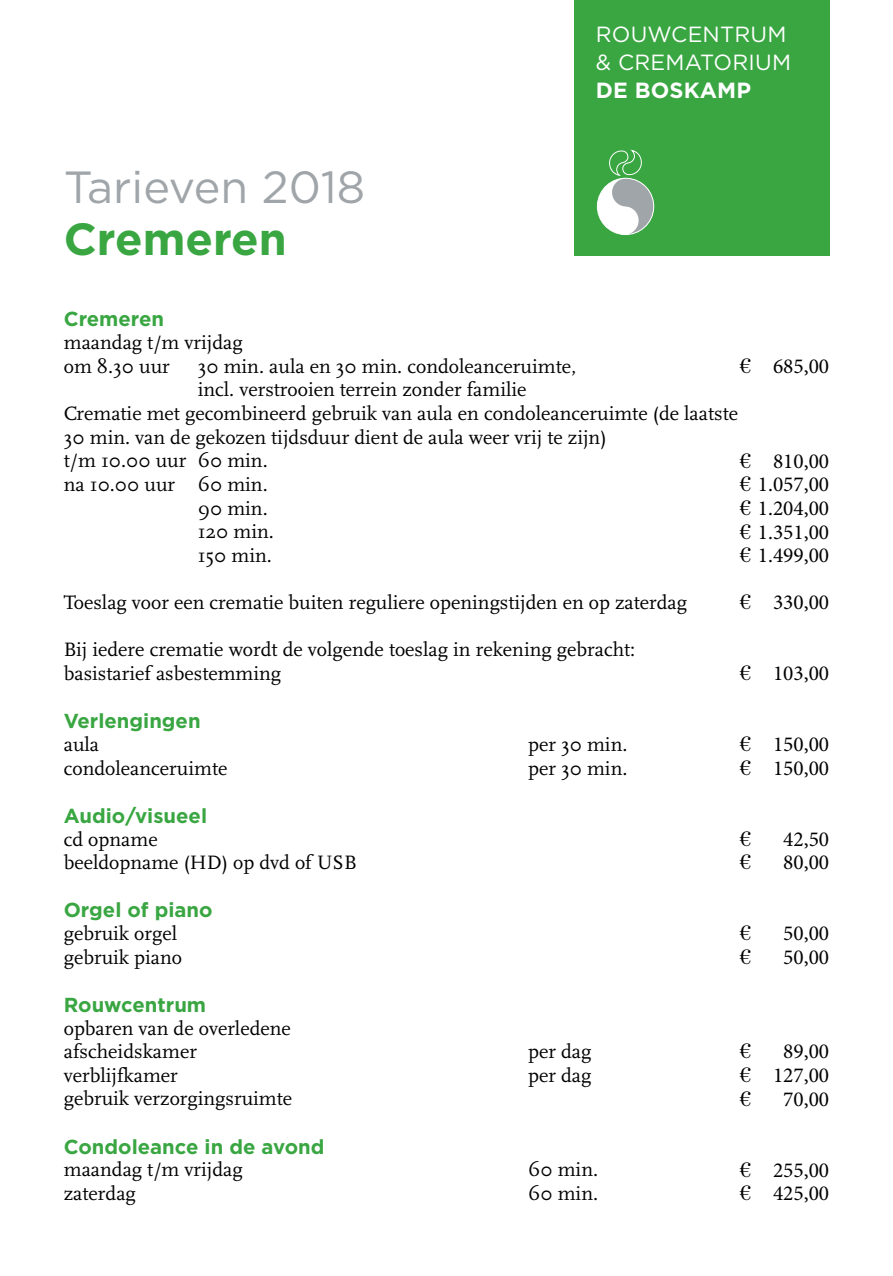
<style>
.page{position:relative;width:893px;height:1276px;background:#fff}
.page>*{position:absolute;margin:0;border:0;box-sizing:border-box;transform-origin:0 0}
.t1{font:45px "Gotham HTF";color:#a0a5a9}
.t2{font:700 45px "Gotham HTF";color:#39a642}
.t3{font:22.05px/28.3px "Gotham HTF";letter-spacing:.01em;color:#fff}
.t4{font:700 22.05px "Gotham HTF";letter-spacing:.01em;color:#fff}
.t5{font:21.38px "Minion Pro";color:#000}
.t6{font:20.25px/23.6px "Scala";color:#000}
.t7{font:700 20.25px "Gotham HTF";color:#39a642}
.t8{font:20.25px "Linotype Euro Font Ato F";color:#000}
.s1{font-family:"Linotype Euro Font Ato F";font-size:20.25px}
</style>
<div class="page">
<div style="left:574px;top:0;width:255px;height:255px;background:#39a642"></div>
<svg style="left:597px;top:149px;width:58px;height:86px"></svg>
<h1 class="t1" style="left:64px;top:163px;width:303px">Tarieven 2018</h1>
<h1 class="t2" style="left:64px;top:213px;width:225px">Cremeren</h1>
<p class="t3" style="left:596px;top:19px;width:197px">ROUWCENTRUM &amp; CREMATORIUM</p>
<p class="t4" style="left:596px;top:78px;width:157px">DE BOSKAMP</p>
<p class="t7" style="left:64px;top:307px;width:102px">Cremeren</p>
<p class="t6" style="left:64px;top:331px;width:180px">maandag t/m vrijdag om 8.30 uur</p>
<p class="t6" style="left:198px;top:355px;width:380px">30 min. aula en 30 min. condoleanceruimte,</p>
<p class="t5" style="left:740px;top:353px;width:91px"><span class="s1">h</span> 685,00</p>
<p class="t6" style="left:64px;top:378px;width:676px;text-indent:134px">incl. verstrooien terrein zonder familie<br>Crematie met gecombineerd gebruik van aula en condoleanceruimte (de laatste 30 min. van de gekozen tijdsduur dient de aula weer vrij te zijn)<br>t/m 10.00 uur 60 min.</p>
<p class="t5" style="left:740px;top:448px;width:91px"><span class="s1">h</span> 810,00</p>
<p class="t6" style="left:64px;top:473px;width:205px">na 10.00 uur 60 min.</p>
<p class="t5" style="left:740px;top:471px;width:91px"><span class="s1">h</span> 1.057,00</p>
<p class="t6" style="left:198px;top:496px;width:72px">90 min.</p>
<p class="t5" style="left:740px;top:495px;width:91px"><span class="s1">h</span> 1.204,00</p>
<p class="t6" style="left:198px;top:520px;width:78px">120 min.</p>
<p class="t5" style="left:740px;top:519px;width:91px"><span class="s1">h</span> 1.351,00</p>
<p class="t6" style="left:198px;top:544px;width:76px">150 min.</p>
<p class="t5" style="left:740px;top:542px;width:91px"><span class="s1">h</span> 1.499,00</p>
<p class="t6" style="left:64px;top:591px;width:625px">Toeslag voor een crematie buiten reguliere openingstijden en op zaterdag</p>
<p class="t5" style="left:740px;top:590px;width:91px"><span class="s1">h</span> 330,00</p>
<p class="t6" style="left:64px;top:638px;width:573px">Bij iedere crematie wordt de volgende toeslag in rekening gebracht: basistarief asbestemming</p>
<p class="t5" style="left:740px;top:660px;width:91px"><span class="s1">h</span> 103,00</p>
<p class="t7" style="left:64px;top:709px;width:138px">Verlengingen</p>
<p class="t6" style="left:64px;top:733px;width:37px">aula</p>
<p class="t6" style="left:528px;top:733px;width:101px">per 30 min.</p>
<p class="t5" style="left:740px;top:731px;width:91px"><span class="s1">h</span> 150,00</p>
<p class="t6" style="left:64px;top:756px;width:165px">condoleanceruimte</p>
<p class="t6" style="left:528px;top:756px;width:101px">per 30 min.</p>
<p class="t5" style="left:740px;top:755px;width:91px"><span class="s1">h</span> 150,00</p>
<p class="t7" style="left:64px;top:804px;width:145px">Audio/visueel</p>
<p class="t6" style="left:64px;top:827px;width:95px">cd opname</p>
<p class="t8" style="left:740px;top:827px;width:13px">h</p>
<p class="t5" style="left:783px;top:826px;width:47px">42,50</p>
<p class="t6" style="left:64px;top:851px;width:295px">beeldopname (HD) op dvd of USB</p>
<p class="t8" style="left:740px;top:850px;width:13px">h</p>
<p class="t5" style="left:783px;top:849px;width:47px">80,00</p>
<p class="t7" style="left:64px;top:898px;width:150px">Orgel of piano</p>
<p class="t6" style="left:64px;top:922px;width:115px">gebruik orgel</p>
<p class="t8" style="left:740px;top:921px;width:13px">h</p>
<p class="t5" style="left:783px;top:920px;width:47px">50,00</p>
<p class="t6" style="left:64px;top:945px;width:120px">gebruik piano</p>
<p class="t8" style="left:740px;top:945px;width:13px">h</p>
<p class="t5" style="left:783px;top:944px;width:47px">50,00</p>
<p class="t7" style="left:64px;top:993px;width:144px">Rouwcentrum</p>
<p class="t6" style="left:64px;top:1016px;width:229px">opbaren van de overledene afscheidskamer</p>
<p class="t6" style="left:528px;top:1040px;width:65px">per dag</p>
<p class="t8" style="left:740px;top:1039px;width:13px">h</p>
<p class="t5" style="left:783px;top:1038px;width:47px">89,00</p>
<p class="t6" style="left:64px;top:1063px;width:116px">verblijfkamer</p>
<p class="t6" style="left:528px;top:1063px;width:65px">per dag</p>
<p class="t5" style="left:740px;top:1062px;width:91px"><span class="s1">h</span> 127,00</p>
<p class="t6" style="left:64px;top:1087px;width:230px">gebruik verzorgingsruimte</p>
<p class="t8" style="left:740px;top:1087px;width:13px">h</p>
<p class="t5" style="left:783px;top:1086px;width:47px">70,00</p>
<p class="t7" style="left:64px;top:1134px;width:262px">Condoleance in de avond</p>
<p class="t6" style="left:64px;top:1158px;width:180px">maandag t/m vrijdag</p>
<p class="t6" style="left:528px;top:1158px;width:72px">60 min.</p>
<p class="t5" style="left:740px;top:1157px;width:91px"><span class="s1">h</span> 255,00</p>
<p class="t6" style="left:64px;top:1182px;width:74px">zaterdag</p>
<p class="t6" style="left:528px;top:1182px;width:72px">60 min.</p>
<p class="t5" style="left:740px;top:1180px;width:91px"><span class="s1">h</span> 425,00</p>
</div>
